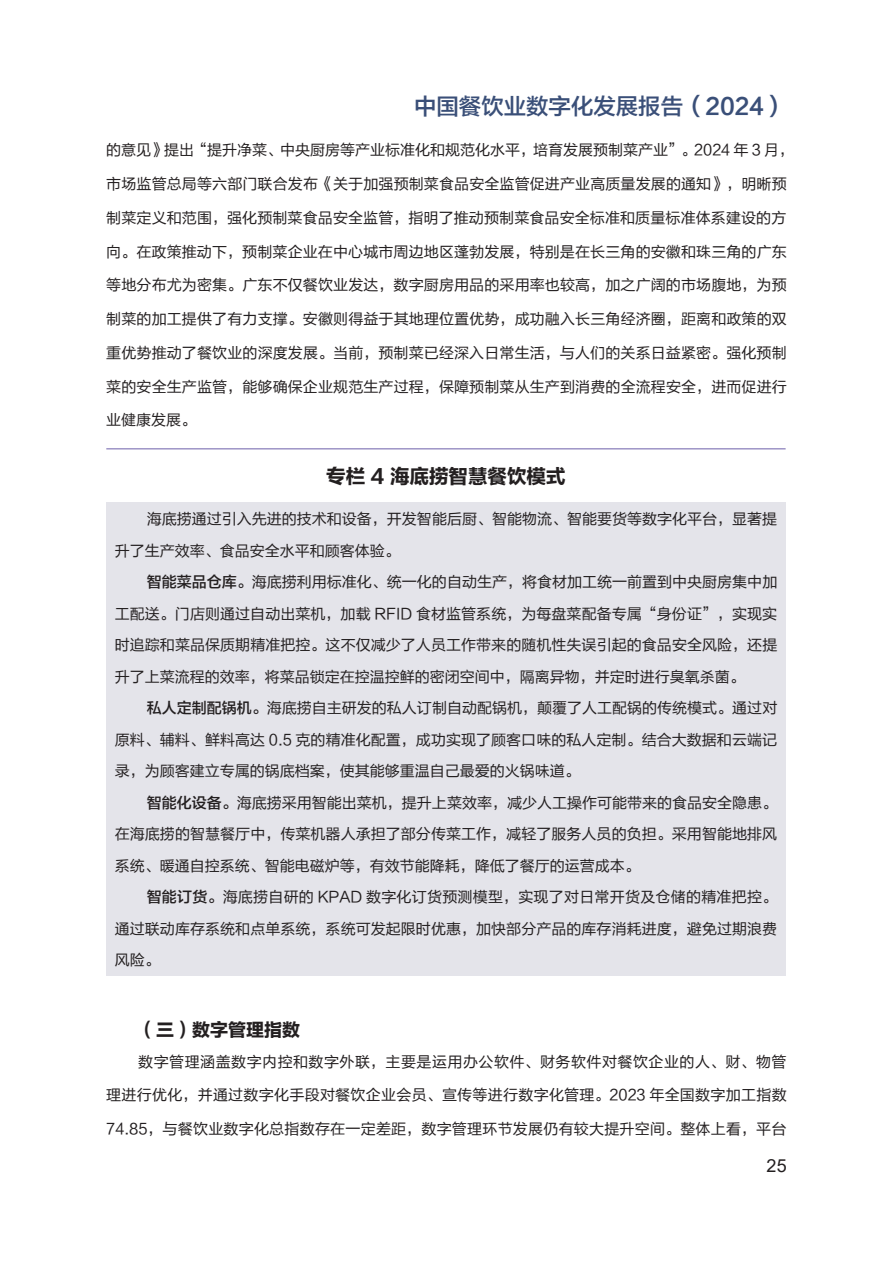
<style>
.page{position:relative;width:893px;height:1263px;background:#fff}
.page>*{position:absolute;margin:0;border:0;box-sizing:border-box;transform-origin:0 0}
.t1{font:22.35px "FZLTZHK GBK1 0";color:#3a4f78}
.t2{font:19.5px "FZLTDHK GBK1 0";color:#231f20}
.t3{font:18px "FZLTDHK GBK1 0";color:#231f20}
.t4{font:18px "Arial";color:#231f20}
.t5{font:15px/31.5px "FZLTHJW GB1 0";letter-spacing:.01em;color:#231f20;text-align:justify}
.t6{font:15px "FZLTHJW GB1 0";letter-spacing:.035em;color:#231f20}
.s1{font-family:"FZLTZHK GBK1 0"}
</style>
<div class="page">
<div style="left:106px;top:503px;width:680px;height:473px;background:#e4e4ea"></div>
<hr style="left:106px;top:449px;width:680px;height:1px;background:#6c5fa9">
<h1 class="t1" style="left:414px;top:94px;width:374px">中国餐饮业数字化发展报告（2024）</h1>
<p class="t5" style="left:106px;top:135px;width:689px">的意见》提出“提升净菜、中央厨房等产业标准化和规范化水平，培育发展预制菜产业”。2024 年 3 月，</p>
<p class="t5" style="left:106px;top:168px;width:682px">市场监管总局等六部门联合发布《关于加强预制菜食品安全监管促进产业高质量发展的通知》，明晰预</p>
<p class="t5" style="left:106px;top:202px;width:682px">制菜定义和范围，强化预制菜食品安全监管，指明了推动预制菜食品安全标准和质量标准体系建设的方</p>
<p class="t5" style="left:106px;top:236px;width:682px">向。在政策推动下，预制菜企业在中心城市周边地区蓬勃发展，特别是在长三角的安徽和珠三角的广东</p>
<p class="t5" style="left:106px;top:270px;width:682px">等地分布尤为密集。广东不仅餐饮业发达，数字厨房用品的采用率也较高，加之广阔的市场腹地，为预</p>
<p class="t5" style="left:106px;top:303px;width:682px">制菜的加工提供了有力支撑。安徽则得益于其地理位置优势，成功融入长三角经济圈，距离和政策的双</p>
<p class="t5" style="left:106px;top:337px;width:682px">重优势推动了餐饮业的深度发展。当前，预制菜已经深入日常生活，与人们的关系日益紧密。强化预制</p>
<p class="t5" style="left:106px;top:371px;width:682px">菜的安全生产监管，能够确保企业规范生产过程，保障预制菜从生产到消费的全流程安全，进而促进行</p>
<p class="t5" style="left:106px;top:405px;width:91px">业健康发展。</p>
<h2 class="t2" style="left:326px;top:465px;width:241px">专栏 4 海底捞智慧餐饮模式</h2>
<p class="t5" style="left:115px;top:504px;width:664px;text-indent:32px">海底捞通过引入先进的技术和设备，开发智能后厨、智能物流、智能要货等数字化平台，显著提升了生产效率、食品安全水平和顾客体验。</p>
<p class="t5" style="left:115px;top:567px;width:664px;text-indent:32px"><span class="s1">智能菜品仓库。</span>海底捞利用标准化、统一化的自动生产，将食材加工统一前置到中央厨房集中加工配送。门店则通过自动出菜机，加载 RFID 食材监管系统，为每盘菜配备专属“身份证”，实现实时追踪和菜品保质期精准把控。这不仅减少了人员工作带来的随机性失误引起的食品安全风险，还提升了上菜流程的效率，将菜品锁定在控温控鲜的密闭空间中，隔离异物，并定时进行臭氧杀菌。</p>
<p class="t5" style="left:115px;top:693px;width:664px;text-indent:32px"><span class="s1">私人定制配锅机。</span>海底捞自主研发的私人订制自动配锅机，颠覆了人工配锅的传统模式。通过对原料、辅料、鲜料高达 0.5 克的精准化配置，成功实现了顾客口味的私人定制。结合大数据和云端记录，为顾客建立专属的锅底档案，使其能够重温自己最爱的火锅味道。</p>
<p class="t5" style="left:115px;top:787px;width:664px;text-indent:32px"><span class="s1">智能化设备。</span>海底捞采用智能出菜机，提升上菜效率，减少人工操作可能带来的食品安全隐患。在海底捞的智慧餐厅中，传菜机器人承担了部分传菜工作，减轻了服务人员的负担。采用智能地排风系统、暖通自控系统、智能电磁炉等，有效节能降耗，降低了餐厅的运营成本。</p>
<p class="t5" style="left:115px;top:882px;width:664px;text-indent:32px"><span class="s1">智能订货。</span>海底捞自研的 KPAD 数字化订货预测模型，实现了对日常开货及仓储的精准把控。通过联动库存系统和点单系统，系统可发起限时优惠，加快部分产品的库存消耗进度，避免过期浪费风险。</p>
<p class="t3" style="left:138px;top:1019px;width:164px">（三）数字管理指数</p>
<p class="t6" style="left:138px;top:1053px;width:650px">数字管理涵盖数字内控和数字外联，主要是运用办公软件、财务软件对餐饮企业的人、财、物管</p>
<p class="t5" style="left:106px;top:1080px;width:682px">理进行优化，并通过数字化手段对餐饮企业会员、宣传等进行数字化管理。2023 年全国数字加工指数</p>
<p class="t5" style="left:106px;top:1113px;width:682px">74.85，与餐饮业数字化总指数存在一定差距，数字管理环节发展仍有较大提升空间。整体上看，平台</p>
<p class="t4" style="left:767px;top:1153px;width:22px">25</p>
</div>
